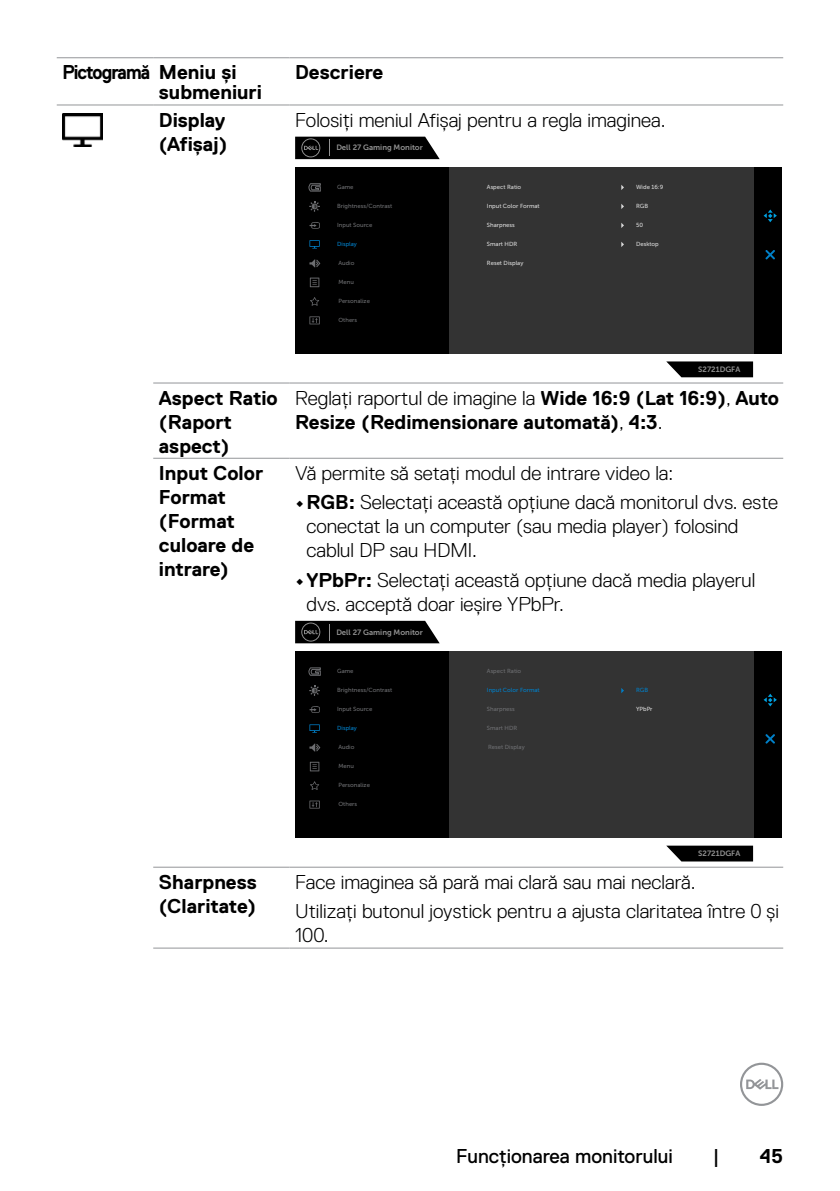
<style>
.page{position:relative;width:840px;height:1191px;background:#fff}
.page>*{position:absolute;margin:0;border:0;box-sizing:border-box;transform-origin:0 0}
.Table_Paragraph{font:300 20px/24px "Dell Replica";color:#000}
.Table_Paragraph-2{font:700 20px/24px "Dell Replica";color:#000}
.Table_Paragraph-Inde{font:700 20px/24px "Dell Replica";color:#000}
.t1{font:20px "Dell Replica";color:#000}
.Table_Head{font:700 20px "Dell Replica";color:#000}
.Table_Head-2{font:700 20px "Dell Replica";letter-spacing:-.05em;color:#000;scale:.9 1}
.t2{font:7.8px "Museo Sans For Dell 700";color:#939393}
.t3{font:6px "Museo Sans For Dell 500";color:#6d6e71}
.t4{font:6px "Museo Sans For Dell 500";color:#d9d9d9}
.t5{font:6px "Museo Sans For Dell 500";color:#007fc8}
.s1{font-weight:300}
.s2{font-weight:700}
</style>
<div class="page">
<svg style="left:740px;top:1062px;width:42px;height:44px"></svg>
<hr style="left:57px;top:57px;width:96px;height:1px;background:#939598">
<hr style="left:153px;top:57px;width:136px;height:1px;background:#939598">
<hr style="left:289px;top:57px;width:493px;height:1px;background:#939598">
<hr style="left:57px;top:105px;width:96px;height:1px;background:#939598">
<hr style="left:153px;top:105px;width:136px;height:1px;background:#939598">
<hr style="left:289px;top:105px;width:493px;height:1px;background:#939598">
<hr style="left:153px;top:383px;width:136px;height:1px;background:#939598">
<hr style="left:289px;top:383px;width:493px;height:1px;background:#939598">
<hr style="left:153px;top:458px;width:136px;height:1px;background:#939598">
<hr style="left:289px;top:458px;width:493px;height:1px;background:#939598">
<hr style="left:153px;top:867px;width:136px;height:1px;background:#939598">
<hr style="left:289px;top:867px;width:493px;height:1px;background:#939598">
<hr style="left:153px;top:947px;width:136px;height:1px;background:#939598">
<hr style="left:289px;top:947px;width:493px;height:1px;background:#939598">
<img style="left:62px;top:114px;width:40px;height:32px">
<div style="left:295px;top:167px;width:154px;height:186px;background:#000"></div>
<div style="left:449px;top:167px;width:304px;height:186px;background:#333"></div>
<div style="left:753px;top:167px;width:28px;height:186px;background:#000"></div>
<svg style="left:666px;top:361px;width:86px;height:16px"></svg>
<svg style="left:308px;top:183px;width:13px;height:9px"></svg>
<svg style="left:295px;top:137px;width:144px;height:22px;background:#101010"></svg>
<svg style="left:310px;top:278px;width:9px;height:9px"></svg>
<svg style="left:310px;top:297px;width:9px;height:9px"></svg>
<svg style="left:309px;top:316px;width:10px;height:8px"></svg>
<svg style="left:309px;top:201px;width:11px;height:11px"></svg>
<svg style="left:309px;top:240px;width:10px;height:9px"></svg>
<svg style="left:309px;top:222px;width:10px;height:7px"></svg>
<svg style="left:309px;top:259px;width:12px;height:9px"></svg>
<svg style="left:763px;top:209px;width:13px;height:13px"></svg>
<svg style="left:765px;top:250px;width:9px;height:9px"></svg>
<div style="left:295px;top:651px;width:154px;height:186px;background:#000"></div>
<div style="left:449px;top:651px;width:304px;height:186px;background:#333"></div>
<div style="left:753px;top:651px;width:28px;height:186px;background:#000"></div>
<svg style="left:666px;top:845px;width:86px;height:16px"></svg>
<svg style="left:308px;top:667px;width:13px;height:9px"></svg>
<svg style="left:295px;top:621px;width:144px;height:22px;background:#101010"></svg>
<svg style="left:310px;top:761px;width:9px;height:10px"></svg>
<svg style="left:310px;top:781px;width:9px;height:9px"></svg>
<svg style="left:309px;top:800px;width:10px;height:8px"></svg>
<svg style="left:309px;top:685px;width:11px;height:11px"></svg>
<svg style="left:309px;top:724px;width:10px;height:9px"></svg>
<svg style="left:309px;top:706px;width:10px;height:7px"></svg>
<svg style="left:309px;top:743px;width:12px;height:9px"></svg>
<svg style="left:763px;top:693px;width:13px;height:13px"></svg>
<svg style="left:765px;top:734px;width:9px;height:9px"></svg>
<p class="Table_Head-2" style="left:62px;top:61px;width:195px">Pictogramă Meniu și</p>
<p class="Table_Head" style="left:159px;top:81px;width:104px">submeniuri</p>
<p class="Table_Head" style="left:295px;top:61px;width:89px">Descriere</p>
<p class="Table_Paragraph-2" style="left:159px;top:108px;width:70px">Display (Afișaj)</p>
<p class="Table_Paragraph" style="left:295px;top:108px;width:371px">Folosiți meniul Afișaj pentru a regla imaginea.</p>
<p class="t2" style="left:336px;top:143px;width:88px">Dell 27 Gaming Monitor</p>
<p class="t3" style="left:337px;top:184px;width:18px">Game</p>
<p class="t4" style="left:486px;top:184px;width:36px">Aspect Ratio</p>
<p class="t4" style="left:635px;top:184px;width:29px">Wide 16:9</p>
<p class="t3" style="left:337px;top:203px;width:57px">Brightness/Contrast</p>
<p class="t4" style="left:486px;top:203px;width:54px">Input Color Format</p>
<p class="t4" style="left:635px;top:203px;width:14px">RGB</p>
<p class="t3" style="left:337px;top:222px;width:37px">Input Source</p>
<p class="t3" style="left:338px;top:260px;width:17px">Audio</p>
<p class="t5" style="left:337px;top:241px;width:21px">Display</p>
<p class="t4" style="left:486px;top:222px;width:29px">Sharpness</p>
<p class="t4" style="left:486px;top:260px;width:38px">Reset Display</p>
<p class="t4" style="left:486px;top:241px;width:32px">Smart HDR</p>
<p class="t4" style="left:635px;top:222px;width:9px">50</p>
<p class="t4" style="left:635px;top:241px;width:24px">Desktop</p>
<p class="t3" style="left:338px;top:279px;width:17px">Menu</p>
<p class="t3" style="left:338px;top:298px;width:33px">Personalize</p>
<p class="t3" style="left:338px;top:317px;width:20px">Others</p>
<p class="t2" style="left:697px;top:365px;width:43px">S2721DGFA</p>
<p class="Table_Paragraph-Inde" style="left:159px;top:386px;width:120px">Aspect Ratio (Raport aspect)</p>
<p class="Table_Paragraph-2" style="left:295px;top:386px;width:485px"><span class="s1">Reglați raportul de imagine la</span> Wide 16:9 (Lat 16:9)<span class="s1">,</span> Auto<br>Resize (Redimensionare automată)<span class="s1">,</span> 4:3<span class="s1">.</span></p>
<p class="Table_Paragraph-Inde" style="left:159px;top:461px;width:106px">Input Color<br>Format (Format culoare de intrare)</p>
<p class="Table_Paragraph" style="left:295px;top:461px;width:379px">Vă permite să setați modul de intrare video la:</p>
<p class="Table_Paragraph" style="left:306px;top:490px;width:473px;text-indent:-11px"><span class="s2">•RGB:</span> Selectați această opțiune dacă monitorul dvs. este conectat la un computer (sau media player) folosind cablul DP sau HDMI.</p>
<p class="Table_Paragraph" style="left:306px;top:568px;width:450px;text-indent:-11px"><span class="s2">•YPbPr:</span> Selectați această opțiune dacă media playerul dvs. acceptă doar ieșire YPbPr.</p>
<p class="t2" style="left:336px;top:627px;width:88px">Dell 27 Gaming Monitor</p>
<p class="t3" style="left:337px;top:668px;width:18px">Game</p>
<p class="t3" style="left:486px;top:668px;width:36px">Aspect Ratio</p>
<p class="t3" style="left:337px;top:687px;width:57px">Brightness/Contrast</p>
<p class="t5" style="left:486px;top:687px;width:54px">Input Color Format</p>
<p class="t5" style="left:635px;top:687px;width:14px">RGB</p>
<p class="t3" style="left:337px;top:706px;width:37px">Input Source</p>
<p class="t3" style="left:338px;top:744px;width:17px">Audio</p>
<p class="t5" style="left:337px;top:725px;width:21px">Display</p>
<p class="t3" style="left:486px;top:706px;width:29px">Sharpness</p>
<p class="t3" style="left:488px;top:744px;width:38px">Reset Display</p>
<p class="t3" style="left:486px;top:725px;width:32px">Smart HDR</p>
<p class="t4" style="left:635px;top:706px;width:18px">YPbPr</p>
<p class="t3" style="left:338px;top:763px;width:17px">Menu</p>
<p class="t3" style="left:338px;top:782px;width:33px">Personalize</p>
<p class="t3" style="left:338px;top:801px;width:20px">Others</p>
<p class="t2" style="left:697px;top:849px;width:43px">S2721DGFA</p>
<p class="Table_Paragraph-Inde" style="left:159px;top:870px;width:99px">Sharpness (Claritate)</p>
<p class="Table_Paragraph" style="left:295px;top:870px;width:401px">Face imaginea să pară mai clară sau mai neclară.</p>
<p class="Table_Paragraph" style="left:295px;top:899px;width:485px">Utilizați butonul joystick pentru a ajusta claritatea între 0 și<br>100.</p>
<p class="t1" style="left:456px;top:1144px;width:218px">Funcționarea monitorului</p>
<p class="t1" style="left:712px;top:1144px;width:8px">|</p>
<p class="Table_Paragraph-2" style="left:759px;top:1143px;width:25px">45</p>
</div>
